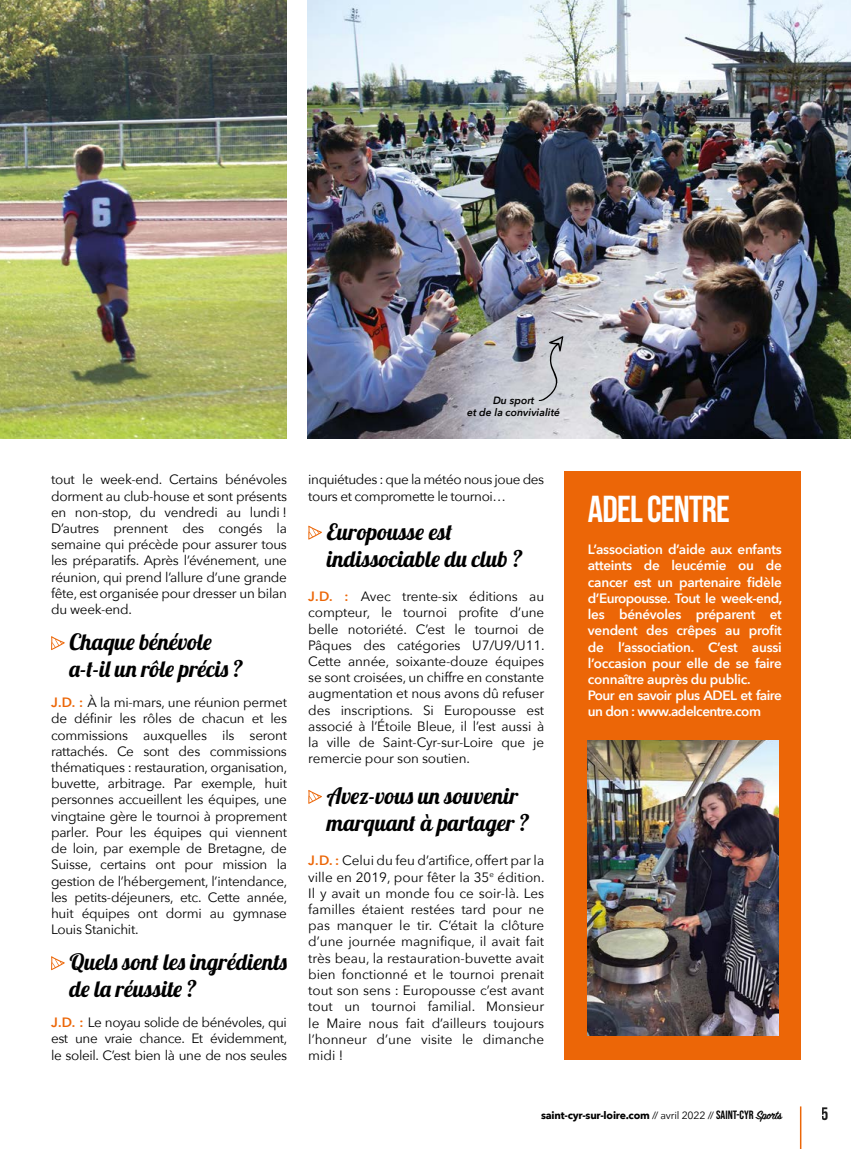
<style>
.page{position:relative;width:851px;height:1149px;background:#fff}
.page>*{position:absolute;margin:0;border:0;box-sizing:border-box;transform-origin:0 0}
.t1{font:700 37.5px "Bebas Neue";letter-spacing:-.02em;color:#fff}
.t2{font:22.5px/27px "Lobster";color:#000}
.t3{font:700 18px "Bebas Neue";color:#000}
.t4{font:13.5px/16.2px "Avenir Next";letter-spacing:-.02em;color:#000;text-align:justify}
.t5{font:600 13.5px/16.2px "Avenir Next";letter-spacing:-.02em;color:#fff}
.t6{font:700 10.5px "Avenir Next";letter-spacing:-.02em;color:#000}
.t7{font:italic 600 10.5px/12.6px "Avenir Next";color:#000;text-align:center}
.s1{font-weight:600;color:#ec6607}
.s2{font-weight:400}
.s3{font-family:"Bebas Neue";font-weight:400;font-size:12px}
.s4{font-family:"Sign Painter House Script";font-weight:600;font-size:13.5px}
</style>
<div class="page">
<hr style="left:799px;top:1106px;width:2px;height:42px;background:#ec6607">
<svg style="left:51px;top:636px;width:14px;height:14px"></svg>
<svg style="left:51px;top:956px;width:14px;height:13px"></svg>
<svg style="left:308px;top:525px;width:14px;height:14px"></svg>
<svg style="left:308px;top:790px;width:14px;height:13px"></svg>
<img style="left:308px;top:0;width:542px;height:438px">
<div style="left:564px;top:470px;width:237px;height:589px;background:#ec6607"></div>
<img style="left:588px;top:740px;width:190px;height:294px">
<svg style="left:538px;top:336px;width:25px;height:65px;background:#babcc0"></svg>
<img style="left:0;top:0;width:287px;height:438px">
<p class="t7" style="left:467px;top:393px;width:94px">Du sport<br>et de la convivialité</p>
<p class="t4" style="left:51px;top:471px;width:237px">tout le week-end. Certains bénévoles dorment au club-house et sont présents en non-stop, du vendredi au lundi !<br>D’autres prennent des congés la semaine qui précède pour assurer tous les préparatifs. Après l’événement, une réunion, qui prend l’allure d’une grande fête, est organisée pour dresser un bilan du week-end.</p>
<h2 class="t2" style="left:70px;top:628px;width:175px">Chaque bénévole a-t-il un rôle précis ?</h2>
<p class="t4" style="left:51px;top:693px;width:238px"><span class="s1">J.D. :</span> À la mi-mars, une réunion permet de définir les rôles de chacun et les commissions auxquelles ils seront rattachés. Ce sont des commissions thématiques : restauration, organisation, buvette, arbitrage. Par exemple, huit personnes accueillent les équipes, une vingtaine gère le tournoi à proprement parler. Pour les équipes qui viennent de loin, par exemple de Bretagne, de Suisse, certains ont pour mission la gestion de l’hébergement, l’intendance, les petits-déjeuners, etc. Cette année, huit équipes ont dormi au gymnase Louis Stanichit.</p>
<h2 class="t2" style="left:70px;top:947px;width:219px">Quels sont les ingrédients de la réussite ?</h2>
<p class="t4" style="left:51px;top:1013px;width:238px"><span class="s1">J.D. :</span> Le noyau solide de bénévoles, qui est une vraie chance. Et évidemment, le soleil. C’est bien là une de nos seules</p>
<p class="t4" style="left:308px;top:471px;width:237px">inquiétudes : que la météo nous joue des tours et compromette le tournoi…</p>
<h2 class="t2" style="left:327px;top:517px;width:197px">Europousse est indissociable du club ?</h2>
<p class="t4" style="left:308px;top:587px;width:238px"><span class="s1">J.D. :</span> Avec trente-six éditions au compteur, le tournoi profite d’une belle notoriété. C’est le tournoi de Pâques des catégories U7/U9/U11.<br>Cette année, soixante-douze équipes se sont croisées, un chiffre en constante augmentation et nous avons dû refuser des inscriptions. Si Europousse est associé à l’Étoile Bleue, il l’est aussi à la ville de Saint-Cyr-sur-Loire que je remercie pour son soutien.</p>
<h2 class="t2" style="left:327px;top:781px;width:204px">Avez-vous un souvenir marquant à partager ?</h2>
<p class="t4" style="left:308px;top:851px;width:238px"><span class="s1">J.D. :</span> Celui du feu d’artifice, offert par la ville en 2019, pour fêter la 35<sup>e</sup> édition.<br>Il y avait un monde fou ce soir-là. Les familles étaient restées tard pour ne pas manquer le tir. C’était la clôture d’une journée magnifique, il avait fait très beau, la restauration-buvette avait bien fonctionné et le tournoi prenait tout son sens : Europousse c’est avant tout un tournoi familial. Monsieur le Maire nous fait d’ailleurs toujours l’honneur d’une visite le dimanche midi !</p>
<h1 class="t1" style="left:588px;top:488px;width:143px">ADEL CENTRE</h1>
<p class="t5" style="left:588px;top:541px;width:196px">L’association d’aide aux enfants atteints de leucémie ou de cancer est un partenaire fidèle d’Europousse. Tout le week-end, les bénévoles préparent et vendent des crêpes au profit de l’association. C’est aussi l’occasion pour elle de se faire connaître auprès du public.<br>Pour en savoir plus ADEL et faire un don : www.adelcentre.com</p>
<p class="t6" style="left:541px;top:1105px;width:242px">saint-cyr-sur-loire.com <span class="s2">// avril 2022 //</span> <span class="s3">SAINT-CYR</span> <span class="s4">Sports</span></p>
<h3 class="t3" style="left:821px;top:1103px;width:9px">5</h3>
</div>
